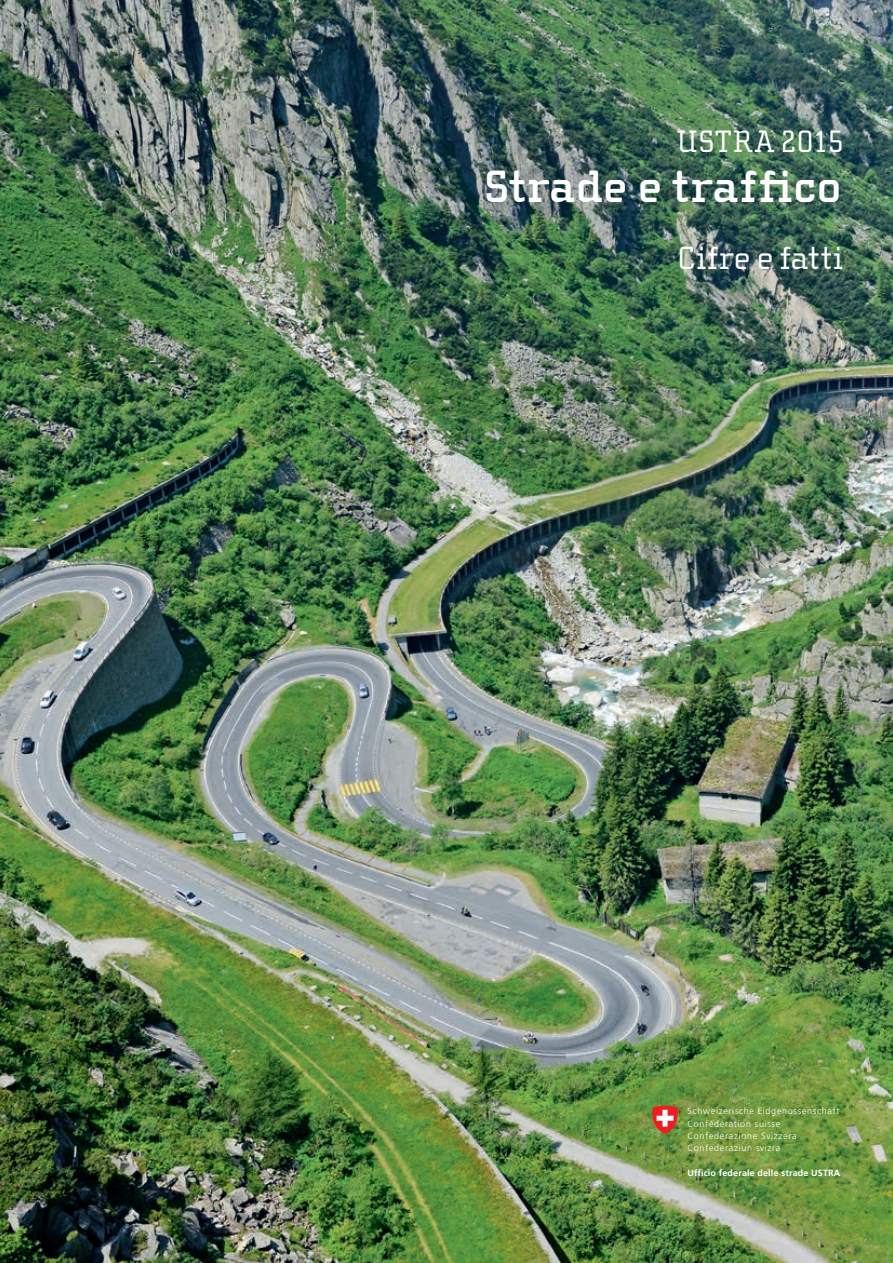
<style>
.page{position:relative;width:893px;height:1263px;background:#fff}
.page>*{position:absolute;margin:0;border:0;box-sizing:border-box;transform-origin:0 0}
.t1{font:700 46.5px "Cholla Slab";letter-spacing:-.005em;color:#fff}
.t2{font:33px "Cholla Slab";letter-spacing:.01em;color:#fff}
.t3{font:31.8px "Cholla Slab";letter-spacing:.02em;color:#fff}
.t4{font:300 9px/12.5px "Frutiger";letter-spacing:.08em;color:#fff}
.t5{font:700 9px "Frutiger";letter-spacing:.015em;color:#fff}
</style>
<div class="page">
<img style="left:0;top:0;width:893px;height:1263px">
<svg style="left:652px;top:1106px;width:26px;height:28px"></svg>
<h3 class="t3" style="left:676px;top:124px;width:169px">USTRA 2015</h3>
<h1 class="t1" style="left:484px;top:161px;width:359px">Strade e traffico</h1>
<h2 class="t2" style="left:677px;top:239px;width:168px">Cifre e fatti</h2>
<p class="t4" style="left:687px;top:1105px;width:153px">Schweizerische Eidgenossenschaft<br>Confédération suisse<br>Confederazione Svizzera<br>Confederaziun svizra</p>
<p class="t5" style="left:687px;top:1168px;width:154px">Ufficio federale delle strade USTRA</p>
</div>
